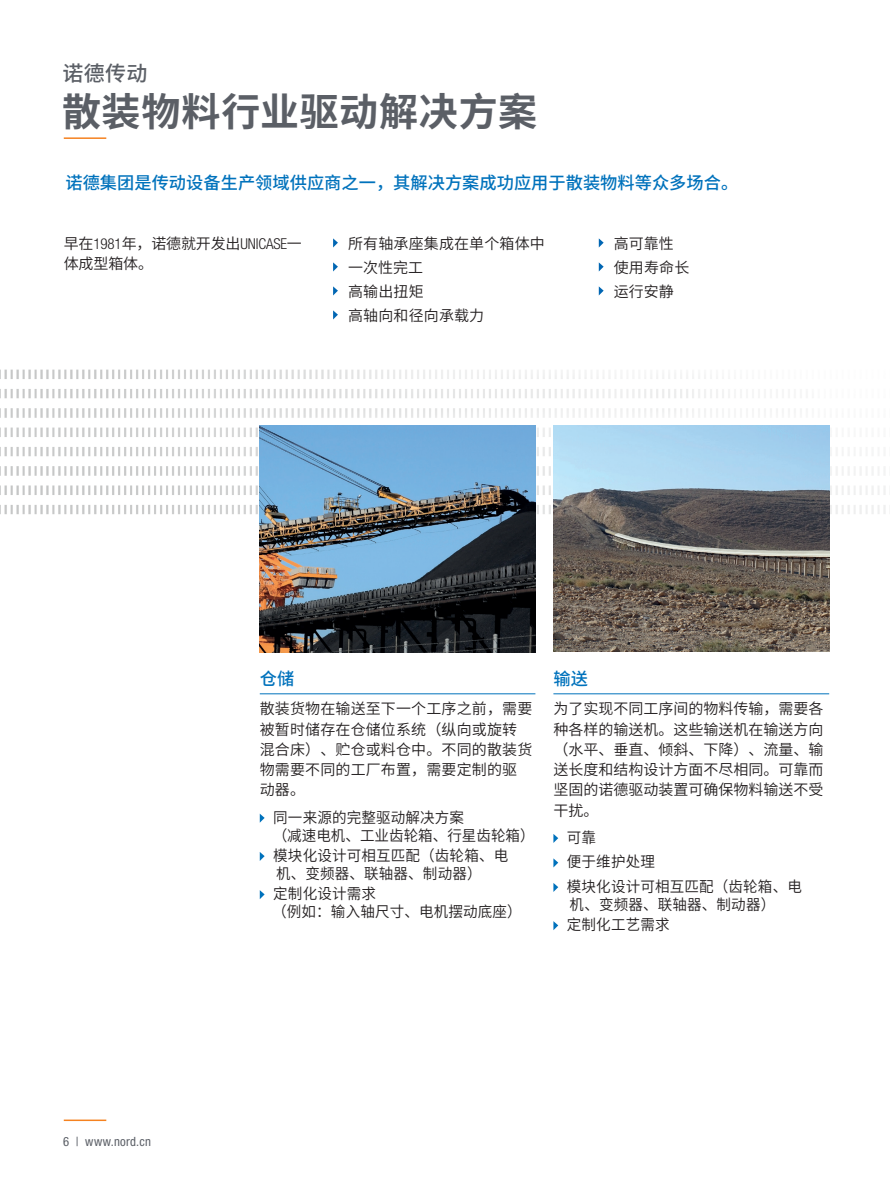
<style>
.page{position:relative;width:893px;height:1188px;background:#fff}
.page>*{position:absolute;margin:0;border:0;box-sizing:border-box;transform-origin:0 0}
.t1{font:700 39px "Source Han Sans CN";letter-spacing:.015em;color:#5b5f66}
.t2{font:500 21px "Source Han Sans CN";color:#5b5f66}
.t3{font:500 17.25px "Source Han Sans CN";color:#0072bc}
.t4{font:15px/20.2px "Source Han Sans CN";letter-spacing:.01em;color:#231f20}
.t5{font:15px/20.2px "Source Han Sans CN";letter-spacing:-.01em;color:#231f20}
.t6{font:condensed 12.75px "Helvetica Neue LT Std";letter-spacing:.02em;color:#5b5f66}
.s1{font-family:"Helvetica Neue LT Std";font-weight:300;font-stretch:condensed}
</style>
<div class="page">
<hr style="left:64px;top:1120px;width:42px;height:1px;background:#f58220">
<hr style="left:64px;top:137px;width:42px;height:2px;background:#f58220">
<img style="left:0;top:369px;width:886px;height:149px">
<hr style="left:260px;top:694px;width:275px;height:1px;background:#0072bc">
<svg style="left:260px;top:814px;width:5px;height:9px"></svg>
<svg style="left:260px;top:852px;width:5px;height:9px"></svg>
<svg style="left:260px;top:890px;width:5px;height:9px"></svg>
<hr style="left:553px;top:694px;width:276px;height:1px;background:#0072bc">
<svg style="left:553px;top:834px;width:5px;height:9px"></svg>
<svg style="left:553px;top:858px;width:5px;height:9px"></svg>
<svg style="left:553px;top:883px;width:5px;height:9px"></svg>
<svg style="left:553px;top:921px;width:5px;height:9px"></svg>
<img style="left:260px;top:426px;width:275px;height:226px">
<img style="left:553px;top:426px;width:276px;height:225px">
<svg style="left:333px;top:238px;width:5px;height:9px"></svg>
<svg style="left:333px;top:262px;width:5px;height:9px"></svg>
<svg style="left:333px;top:286px;width:5px;height:9px"></svg>
<svg style="left:333px;top:310px;width:5px;height:9px"></svg>
<svg style="left:599px;top:238px;width:5px;height:9px"></svg>
<svg style="left:599px;top:262px;width:5px;height:9px"></svg>
<svg style="left:599px;top:286px;width:5px;height:9px"></svg>
<h2 class="t2" style="left:63px;top:62px;width:86px">诺德传动</h2>
<h1 class="t1" style="left:62px;top:89px;width:476px">散装物料行业驱动解决方案</h1>
<p class="t3" style="left:65px;top:173px;width:674px">诺德集团是传动设备生产领域供应商之一，其解决方案成功应用于散装物料等众多场合。</p>
<p class="t5" style="left:64px;top:234px;width:240px">早在<span class="s1">1981</span>年，诺德就开发出<span class="s1">UNICASE</span>一体成型箱体。</p>
<p class="t4" style="left:348px;top:232px;width:198px;line-height:24px">所有轴承座集成在单个箱体中一次性完工<br>高输出扭矩<br>高轴向和径向承载力</p>
<p class="t4" style="left:614px;top:232px;width:77px;line-height:24px">高可靠性使用寿命长运行安静</p>
<p class="t6" style="left:63px;top:1134px;width:89px">6 | www.nord.cn</p>
<p class="t3" style="left:260px;top:669px;width:36px">仓储</p>
<p class="t4" style="left:260px;top:699px;width:274px">散装货物在输送至下一个工序之前，需要被暂时储存在仓储位系统（纵向或旋转混合床）、贮仓或料仓中。不同的散装货物需要不同的工厂布置，需要定制的驱动器。</p>
<p class="t4" style="left:273px;top:809px;width:263px;line-height:18px">同一来源的完整驱动解决方案<br>（减速电机、工业齿轮箱、行星齿轮箱）</p>
<p class="t4" style="left:273px;top:847px;width:236px;line-height:18px">模块化设计可相互匹配（齿轮箱、电机、变频器、联轴器、制动器）</p>
<p class="t4" style="left:272px;top:885px;width:251px;line-height:18px">定制化设计需求<br>（例如：输入轴尺寸、电机摆动底座）</p>
<p class="t3" style="left:553px;top:669px;width:36px">输送</p>
<p class="t4" style="left:553px;top:699px;width:271px;text-align:justify">为了实现不同工序间的物料传输，需要各种各样的输送机。这些输送机在输送方向（水平、垂直、倾斜、下降）、流量、输送长度和结构设计方面不尽相同。可靠而坚固的诺德驱动装置可确保物料输送不受干扰。</p>
<p class="t4" style="left:567px;top:826px;width:236px;line-height:24.5px">可靠<br>便于维护处理<br>模块化设计可相互匹配（齿轮箱、电</p>
<p class="t4" style="left:567px;top:895px;width:210px">机、变频器、联轴器、制动器）定制化工艺需求</p>
</div>
